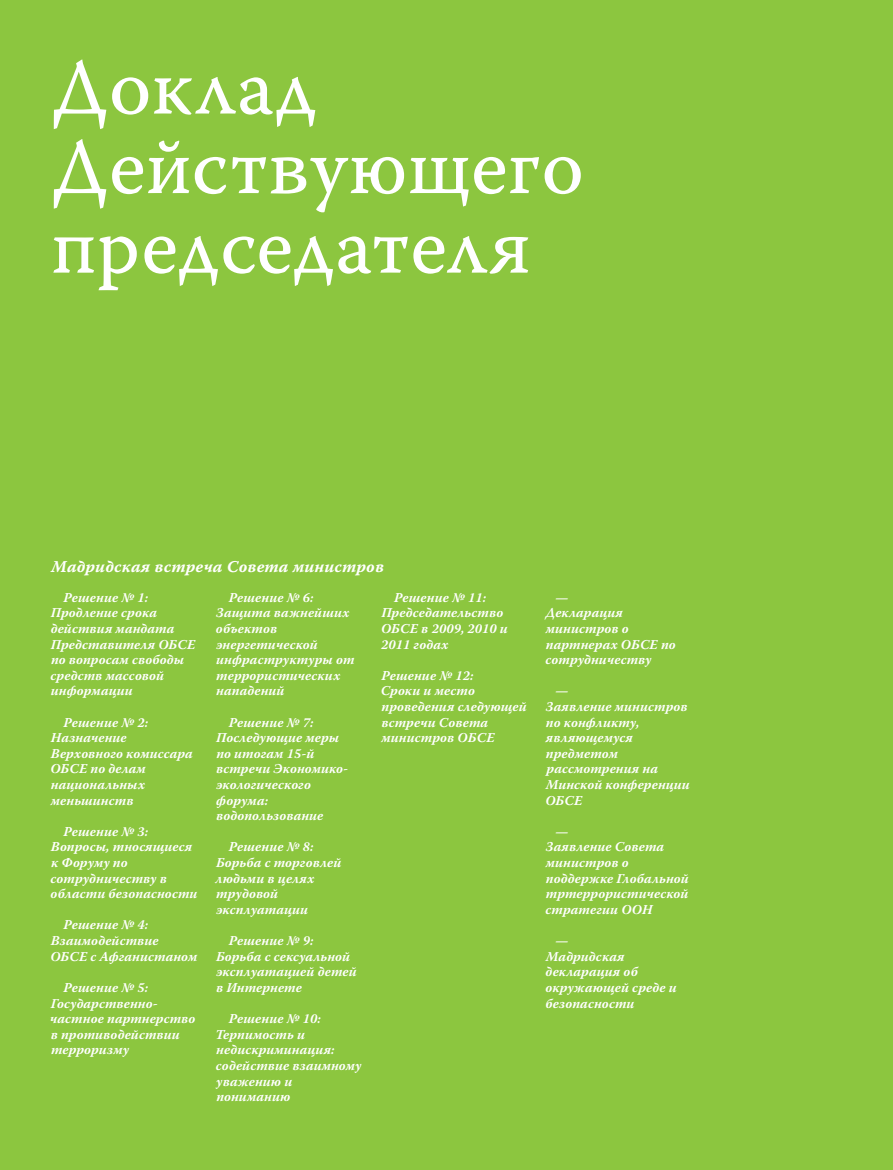
<style>
.page{position:relative;width:893px;height:1170px;background:#fff}
.page>*{position:absolute;margin:0;border:0;box-sizing:border-box;transform-origin:0 0}
.t1{font:79.5px/79.5px "Warnock Pro Capt";color:#fff}
.t2{font:16.5px "Warnock Pro Bold It Capt";letter-spacing:.005em;color:#fff}
.t3{font:italic 700 13.5px/15.6px "Warnock Pro";letter-spacing:.005em;color:#fff}
</style>
<div class="page">
<div style="left:0;top:0;width:893px;height:1169px;background:#8cc63f"></div>
<p class="t1" style="left:51px;top:46px;width:534px">Доклад<br>Действующего председателя</p>
<p class="t2" style="left:51px;top:556px;width:335px">Мадридская встреча Совета министров</p>
<p class="t3" style="left:51px;top:589px;width:146px;text-indent:13px">Решение № 1:<br>Продление срока действия мандата<br>Представителя ОБСЕ по вопросам свободы средств массовой информации</p>
<p class="t3" style="left:50px;top:714px;width:144px;text-indent:13px">Решение № 2:<br>Назначение<br>Верховного комиссара<br>ОБСЕ по делам национальных меньшинств</p>
<p class="t3" style="left:51px;top:823px;width:149px;text-indent:13px">Решение № 3:<br>Вопросы, тносящиеся к Форуму по сотрудничеству в области безопасности</p>
<p class="t3" style="left:50px;top:916px;width:149px;text-indent:13px">Решение № 4:<br>Взаимодействие<br>ОБСЕ с Афганистаном</p>
<p class="t3" style="left:50px;top:979px;width:147px;text-indent:13px">Решение № 5:<br>Государственно&shy;частное партнерство в противодействии терроризму</p>
<p class="t3" style="left:216px;top:589px;width:140px;text-indent:13px">Решение № 6:<br>Защита важнейших объектов энергетической инфраструктуры от террористических нападений</p>
<p class="t3" style="left:216px;top:714px;width:134px;text-indent:13px">Решение № 7:<br>Последующие меры по итогам 15-й встречи Экономико&shy;экологического форума: водопользование</p>
<p class="t3" style="left:216px;top:838px;width:127px;text-indent:13px">Решение № 8:<br>Борьба с торговлей людьми в целях трудовой эксплуатации</p>
<p class="t3" style="left:216px;top:932px;width:142px;text-indent:13px">Решение № 9:<br>Борьба с сексуальной эксплуатацией детей в Интернете</p>
<p class="t3" style="left:215px;top:1010px;width:148px;text-indent:14px">Решение № 10:<br>Терпимость и недискриминация: содействие взаимному уважению и пониманию</p>
<p class="t3" style="left:381px;top:589px;width:128px;text-indent:13px">Решение № 11:<br>Председательство<br>ОБСЕ в 2009, 2010 и<br>2011 годах</p>
<p class="t3" style="left:381px;top:667px;width:148px">Решение № 12:<br>Сроки и место проведения следующей встречи Совета министров ОБСЕ</p>
<p class="t3" style="left:546px;top:589px;width:132px;text-indent:10px">—<br>Декларация министров о партнерах ОБСЕ по сотрудничеству</p>
<p class="t3" style="left:545px;top:682px;width:146px;text-indent:10px">—<br>Заявление министров по конфликту, являющемуся предметом рассмотрения на<br>Минской конференции<br>ОБСЕ</p>
<p class="t3" style="left:546px;top:823px;width:145px;text-indent:10px">—<br>Заявление Совета министров о поддержке Глобальной тртеррористической стратегии ООН</p>
<p class="t3" style="left:545px;top:932px;width:133px;text-indent:10px">—<br>Мадридская декларация об окружающей среде и безопасности</p>
</div>
